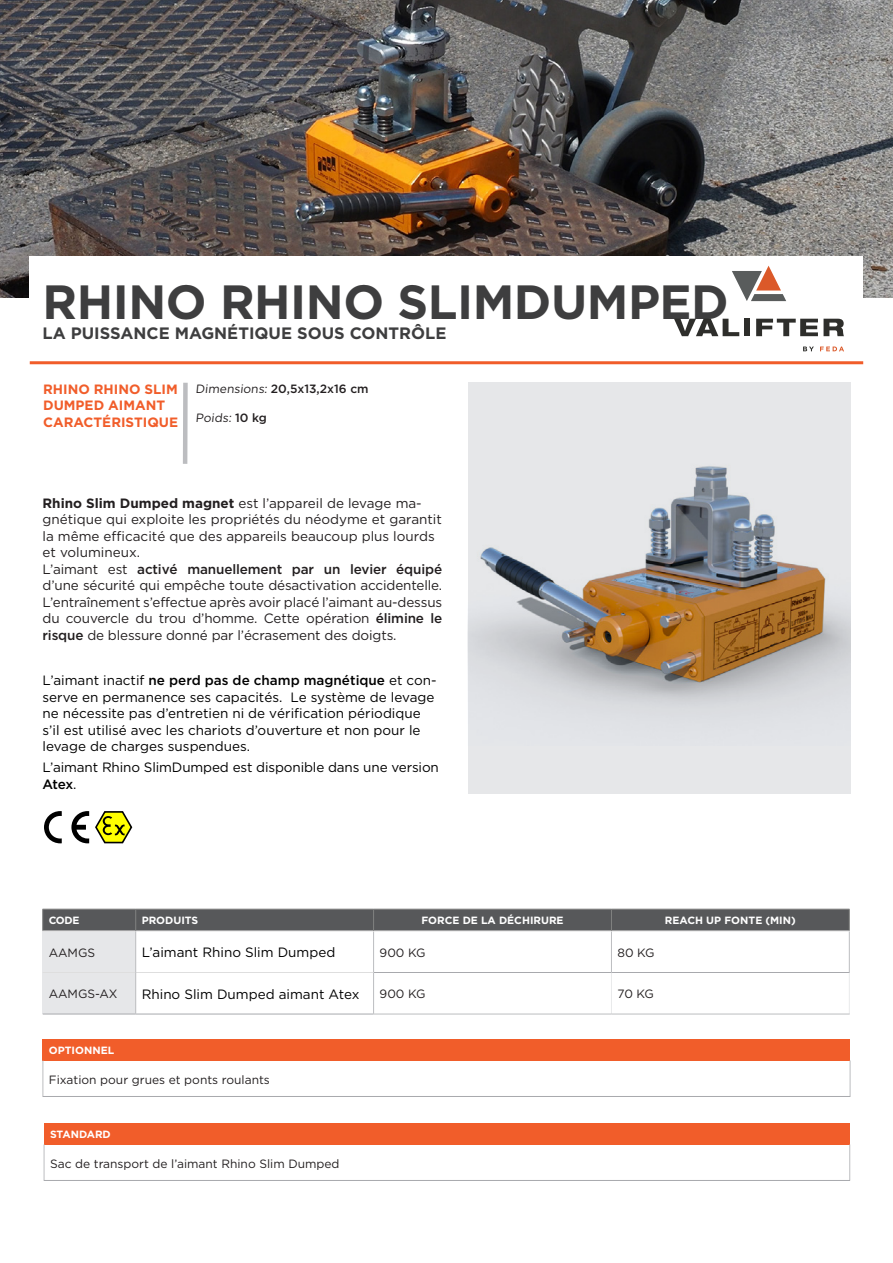
<style>
.page{position:relative;width:893px;height:1263px;background:#fff}
.page>*{position:absolute;margin:0;border:0;box-sizing:border-box;transform-origin:0 0}
.TITOLO_PARAGRAFO___P{font:700 48px "Gotham HTF";letter-spacing:-.01em;color:#3e3e3f}
.TITOLO_PARAGRAFO___P-2{font:700 16.5px "Gotham HTF";color:#3e3e3f}
.t1{font:13.5px/16.5px "Gotham HTF";color:#231f20}
.t2{font:13.5px/16.5px "Gotham HTF";color:#000}
.t3{font:700 13.5px "Gotham HTF";color:#f15d2a}
.t4{font:12px "Gotham HTF";color:#231f20}
.t5{font:500 12px "Gotham HTF";color:#231f20}
.t6{font:700 10.5px "Gotham HTF";color:#fff}
.s1{font-weight:400}
.s2{font-weight:500}
.s3{font-weight:700}
</style>
<div class="page">
<div style="left:468px;top:383px;width:382px;height:411px;background:#e6e7e9"></div>
<img style="left:468px;top:466px;width:382px;height:248px">
<img style="left:0;top:0;width:893px;height:298px">
<div style="left:30px;top:256px;width:833px;height:105px;background:#fff"></div>
<div style="left:183px;top:383px;width:5px;height:81px;background:#bcbdc0"></div>
<svg style="left:674px;top:319px;width:65px;height:17px"></svg>
<div style="left:744px;top:319px;width:6px;height:17px;background:#2e2e2b"></div>
<svg style="left:756px;top:319px;width:88px;height:17px"></svg>
<svg style="left:732px;top:266px;width:54px;height:35px"></svg>
<svg style="left:803px;top:346px;width:11px;height:5px"></svg>
<svg style="left:820px;top:347px;width:24px;height:4px"></svg>
<hr style="left:30px;top:361px;width:833px;height:3px;background:#f15d2a">
<svg style="left:44px;top:811px;width:18px;height:32px"></svg>
<svg style="left:71px;top:811px;width:18px;height:32px"></svg>
<svg style="left:95px;top:811px;width:37px;height:32px"></svg>
<div style="left:43px;top:931px;width:93px;height:41px;background:#e6e7e9"></div>
<div style="left:43px;top:972px;width:93px;height:42px;background:#e6e7e9"></div>
<hr style="left:373px;top:931px;width:1px;height:41px;background:#bcbdc0">
<hr style="left:611px;top:931px;width:1px;height:41px;background:#bcbdc0">
<hr style="left:849px;top:931px;width:1px;height:41px;background:#bcbdc0">
<hr style="left:373px;top:972px;width:1px;height:42px;background:#bcbdc0">
<hr style="left:43px;top:972px;width:92px;height:1px;background:#dedede">
<hr style="left:136px;top:972px;width:237px;height:1px;background:#dedede">
<hr style="left:374px;top:972px;width:237px;height:1px;background:#a8a9ad">
<hr style="left:611px;top:972px;width:239px;height:1px;background:#a8a9ad">
<hr style="left:43px;top:1014px;width:93px;height:1px;background:#a8a9ad">
<hr style="left:136px;top:1014px;width:238px;height:1px;background:#a8a9ad">
<hr style="left:611px;top:973px;width:1px;height:41px;background:#e9eaeb">
<hr style="left:849px;top:973px;width:1px;height:41px;background:#e9eaeb">
<hr style="left:374px;top:1014px;width:237px;height:1px;background:#bcbdc0">
<hr style="left:611px;top:1014px;width:239px;height:1px;background:#bcbdc0">
<hr style="left:135px;top:931px;width:1px;height:41px;background:#bcbdc0">
<hr style="left:135px;top:972px;width:1px;height:42px;background:#bcbdc0">
<svg style="left:42px;top:909px;width:808px;height:22px;background:#5c5d5f"></svg>
<div style="left:43px;top:1039px;width:807px;height:21px;background:#f15d2a"></div>
<hr style="left:850px;top:1060px;width:1px;height:36px;background:#bcbdc0">
<hr style="left:43px;top:1096px;width:807px;height:1px;background:#a8a9ad">
<hr style="left:43px;top:1060px;width:1px;height:36px;background:#bcbdc0">
<div style="left:44px;top:1123px;width:806px;height:21px;background:#f15d2a"></div>
<hr style="left:849px;top:1144px;width:1px;height:36px;background:#bcbdc0">
<hr style="left:44px;top:1180px;width:806px;height:1px;background:#a8a9ad">
<hr style="left:44px;top:1144px;width:1px;height:36px;background:#bcbdc0">
<p class="TITOLO_PARAGRAFO___P" style="left:43px;top:274px;width:688px">RHINO RHINO SLIMDUMPED</p>
<p class="TITOLO_PARAGRAFO___P-2" style="left:43px;top:323px;width:405px">LA PUISSANCE MAGNÉTIQUE SOUS CONTRÔLE</p>
<p class="t3" style="left:43px;top:381px;width:136px">RHINO RHINO SLIM</p>
<p class="t3" style="left:43px;top:398px;width:124px">DUMPED AIMANT</p>
<p class="t3" style="left:43px;top:414px;width:136px">CARACTÉRISTIQUE</p>
<p class="t5" style="left:196px;top:382px;width:175px"><span class="s1">Dimensions:</span> 20,5x13,2x16 cm</p>
<p class="t4" style="left:196px;top:411px;width:73px">Poids: <span class="s2">10 kg</span></p>
<p class="t1" style="left:43px;top:494px;width:401px"><span class="s3">Rhino Slim Dumped magnet</span> est l’appareil de levage ma&shy;gnétique qui exploite les propriétés du néodyme et garantit la même efficacité que des appareils beaucoup plus lourds et volumineux.</p>
<p class="t1" style="left:43px;top:560px;width:401px;text-align:justify">L’aimant est <span class="s2">activé manuellement par un levier équipé </span>d’une sécurité qui empêche toute désactivation accidentelle.<br>L’entraînement s’effectue après avoir placé l’aimant au-dessus du couvercle du trou d’homme. Cette opération <span class="s2">élimine le risque</span> de blessure donné par l’écrasement des doigts.</p>
<p class="t2" style="left:43px;top:672px;width:396px">L’aimant inactif <span class="s2">ne perd pas de champ magnétique</span> et con&shy;serve en permanence ses capacités. Le système de levage ne nécessite pas d’entretien ni de vérification périodique s’il est utilisé avec les chariots d’ouverture et non pour le levage de charges suspendues.</p>
<p class="t2" style="left:43px;top:759px;width:398px">L’aimant Rhino SlimDumped est disponible dans une version<br><span class="s2">Atex</span>.</p>
<p class="t6" style="left:49px;top:915px;width:32px">CODE</p>
<p class="t6" style="left:142px;top:915px;width:58px">PRODUITS</p>
<p class="t6" style="left:421px;top:915px;width:144px">FORCE DE LA DÉCHIRURE</p>
<p class="t6" style="left:665px;top:915px;width:132px">REACH UP FONTE (MIN)</p>
<p class="t4" style="left:49px;top:946px;width:48px">AAMGS</p>
<p class="t2" style="left:142px;top:944px;width:195px">L’aimant Rhino Slim Dumped</p>
<p class="t4" style="left:380px;top:946px;width:47px">900 KG</p>
<p class="t4" style="left:617px;top:946px;width:39px">80 KG</p>
<p class="t4" style="left:49px;top:987px;width:70px">AAMGS-AX</p>
<p class="t2" style="left:142px;top:986px;width:219px">Rhino Slim Dumped aimant Atex</p>
<p class="t4" style="left:380px;top:987px;width:47px">900 KG</p>
<p class="t4" style="left:617px;top:987px;width:38px">70 KG</p>
<p class="t6" style="left:49px;top:1044px;width:67px">OPTIONNEL</p>
<p class="t4" style="left:49px;top:1073px;width:222px">Fixation pour grues et ponts roulants</p>
<p class="t6" style="left:50px;top:1128px;width:62px">STANDARD</p>
<p class="t4" style="left:50px;top:1156px;width:291px">Sac de transport de l’aimant Rhino Slim Dumped</p>
</div>
